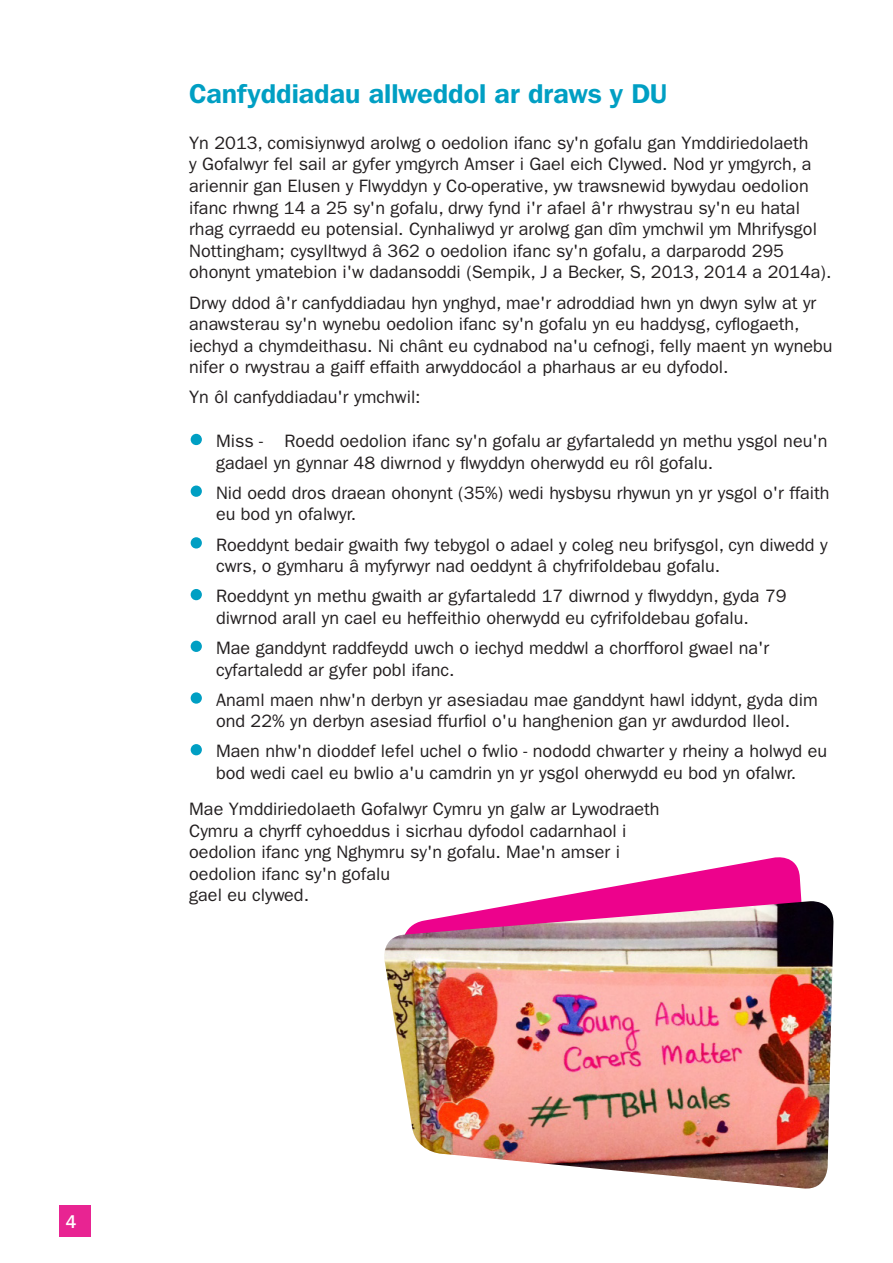
<style>
.page{position:relative;width:893px;height:1263px;background:#fff}
.page>*{position:absolute;margin:0;border:0;box-sizing:border-box;transform-origin:0 0}
.heading{font:600 27px "Franklin Gothic IT Cby BT";color:#009fc3}
.Body_text{font:18px/21.6px "ITC Franklin Gothic Std";color:#231f20}
.t1{font:500 18px "Franklin Gothic IT Cby BT";color:#fff}
.s1{font-size:66px;color:#009fc3}
</style>
<div class="page">
<div style="left:60px;top:1205px;width:31px;height:32px;background:#e82492"></div>
<svg style="left:533px;top:857px;width:269px;height:44px;fill:#ed028c"></svg>
<img style="left:384px;top:901px;width:450px;height:288px">
<p class="heading" style="left:189px;top:76px;width:480px">Canfyddiadau allweddol ar draws y DU</p>
<p class="Body_text" style="left:189px;top:132px;width:644px">Yn 2013, comisiynwyd arolwg o oedolion ifanc sy'n gofalu gan Ymddiriedolaeth<br>y Gofalwyr fel sail ar gyfer ymgyrch Amser i Gael eich Clywed. Nod yr ymgyrch, a ariennir gan Elusen y Flwyddyn y Co-operative, yw trawsnewid bywydau oedolion ifanc rhwng 14 a 25 sy'n gofalu, drwy fynd i'r afael â'r rhwystrau sy'n eu hatal rhag cyrraedd eu potensial. Cynhaliwyd yr arolwg gan dîm ymchwil ym Mhrifysgol Nottingham; cysylltwyd â 362 o oedolion ifanc sy'n gofalu, a darparodd 295 ohonynt ymatebion i'w dadansoddi (Sempik, J a Becker, S, 2013, 2014 a 2014a).</p>
<p class="Body_text" style="left:189px;top:292px;width:645px">Drwy ddod â'r canfyddiadau hyn ynghyd, mae'r adroddiad hwn yn dwyn sylw at yr anawsterau sy'n wynebu oedolion ifanc sy'n gofalu yn eu haddysg, cyflogaeth, iechyd a chymdeithasu. Ni chânt eu cydnabod na'u cefnogi, felly maent yn wynebu nifer o rwystrau a gaiff effaith arwyddocáol a pharhaus ar eu dyfodol.</p>
<p class="Body_text" style="left:189px;top:387px;width:233px">Yn ôl canfyddiadau'r ymchwil:</p>
<p class="Body_text" style="left:216px;top:430px;width:613px;text-indent:-40px"><span class="s1">•</span>Miss - Roedd oedolion ifanc sy'n gofalu ar gyfartaledd yn methu ysgol neu'n gadael yn gynnar 48 diwrnod y flwyddyn oherwydd eu rôl gofalu.</p>
<p class="Body_text" style="left:216px;top:482px;width:615px;text-indent:-40px"><span class="s1">•</span>Nid oedd dros draean ohonynt (35%) wedi hysbysu rhywun yn yr ysgol o'r ffaith eu bod yn ofalwyr.</p>
<p class="Body_text" style="left:216px;top:534px;width:613px;text-indent:-40px"><span class="s1">•</span>Roeddynt bedair gwaith fwy tebygol o adael y coleg neu brifysgol, cyn diwedd y cwrs, o gymharu â myfyrwyr nad oeddynt â chyfrifoldebau gofalu.</p>
<p class="Body_text" style="left:176px;top:585px;width:612px;text-align:center"><span class="s1">•</span>Roeddynt yn methu gwaith ar gyfartaledd 17 diwrnod y flwyddyn, gyda 79 diwrnod arall yn cael eu heffeithio oherwydd eu cyfrifoldebau gofalu.</p>
<p class="Body_text" style="left:216px;top:637px;width:555px;text-indent:-40px"><span class="s1">•</span>Mae ganddynt raddfeydd uwch o iechyd meddwl a chorfforol gwael na'r cyfartaledd ar gyfer pobl ifanc.</p>
<p class="Body_text" style="left:216px;top:689px;width:603px;text-indent:-40px"><span class="s1">•</span>Anaml maen nhw'n derbyn yr asesiadau mae ganddynt hawl iddynt, gyda dim ond 22% yn derbyn asesiad ffurfiol o'u hanghenion gan yr awdurdod lleol.</p>
<p class="Body_text" style="left:176px;top:741px;width:652px;text-align:center"><span class="s1">•</span>Maen nhw'n dioddef lefel uchel o fwlio - nododd chwarter y rheiny a holwyd eu bod wedi cael eu bwlio a'u camdrin yn yr ysgol oherwydd eu bod yn ofalwr.</p>
<p class="Body_text" style="left:189px;top:798px;width:472px">Mae Ymddiriedolaeth Gofalwyr Cymru yn galw ar Lywodraeth Cymru a chyrff cyhoeddus i sicrhau dyfodol cadarnhaol i oedolion ifanc yng Nghymru sy'n gofalu. Mae'n amser i oedolion ifanc sy'n gofalu<br>gael eu clywed.</p>
<p class="t1" style="left:65px;top:1210px;width:12px">4</p>
</div>
